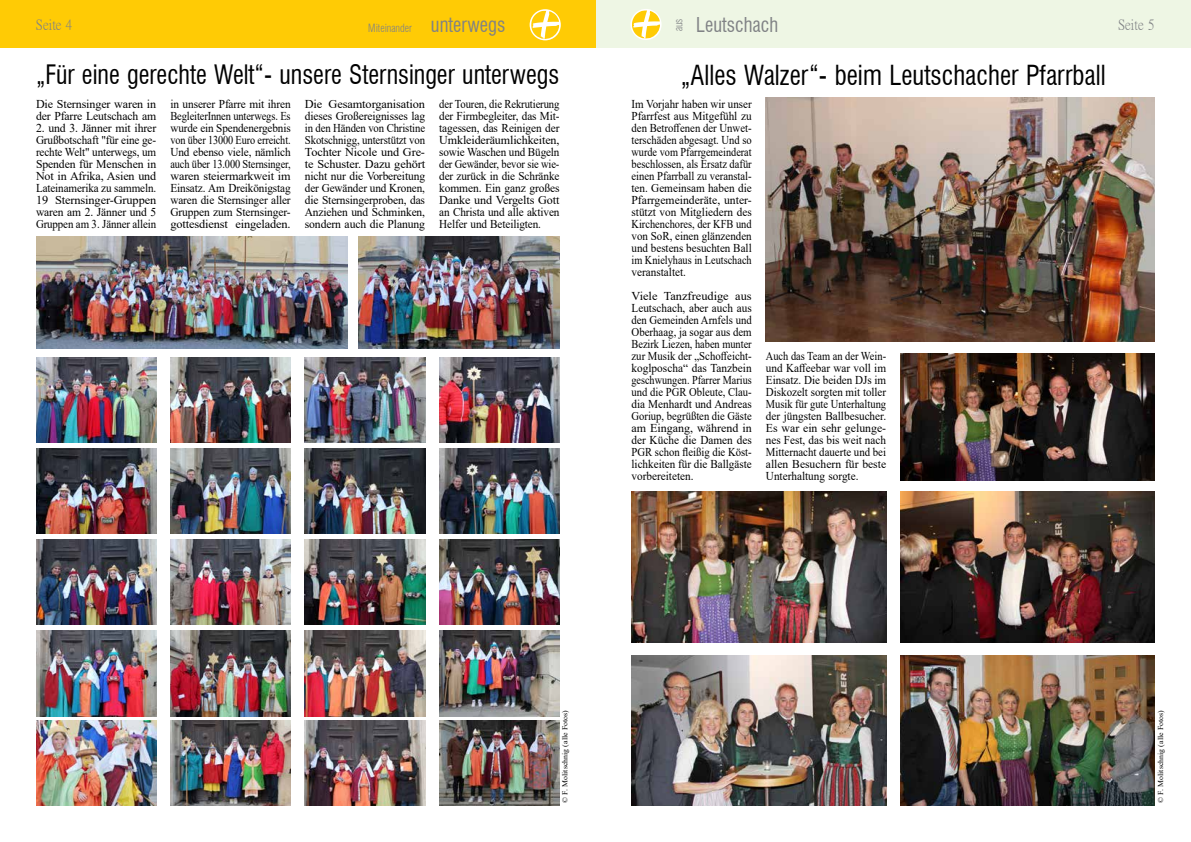
<style>
.page{position:relative;width:1191px;height:842px;background:#fff}
.page>*{position:absolute;margin:0;border:0;box-sizing:border-box;transform-origin:0 0}
.t1{font:condensed 27px "Swiss 721 BT";color:#000;scale:.94 1}
.t2{font:condensed 26.1px "Swiss 721 BT";color:#000;scale:.94 1}
.t3{font:condensed 20px "Swiss 721 BT";color:#808285;scale:.94 1}
.t4{font:14.3px "P Ming Li U Ext B";color:#808285;scale:.96 1}
.t5{font:12px/12px "Times New Roman";letter-spacing:-.01em;color:#000;text-align:justify}
.t6{font:12px/12px "Times New Roman";letter-spacing:-.01em;color:#000;text-align:justify;scale:.91 1}
.t7{font:12px/12px "Times New Roman";letter-spacing:-.01em;color:#000;text-align:justify;scale:.94 1}
.t8{font:12px/12px "Times New Roman";letter-spacing:-.01em;color:#000;text-align:justify;scale:.89 1}
.t9{font:12px/12px "Times New Roman";letter-spacing:-.01em;color:#000;text-align:justify;scale:.87 1}
.t10{font:300 condensed 11.1px "Swiss 721 BT";color:#808285;scale:.93 1}
.t11{font:7.5px "Times New Roman";color:#000;scale:1.05 1}
.s1{font-weight:400;font-size:20px}
</style>
<div class="page">
<div style="left:596px;top:0;width:595px;height:48px;background:#eef6e4"></div>
<svg style="left:630px;top:9px;width:31px;height:31px"></svg>
<svg style="left:632px;top:10px;width:28px;height:29px"></svg>
<div style="left:0;top:0;width:595px;height:48px;background:#ffcb05"></div>
<svg style="left:529px;top:9px;width:32px;height:31px"></svg>
<svg style="left:531px;top:11px;width:28px;height:28px"></svg>
<img style="left:36px;top:237px;width:312px;height:112px">
<img style="left:358px;top:237px;width:201px;height:112px">
<img style="left:36px;top:357px;width:120px;height:85px">
<img style="left:36px;top:449px;width:120px;height:85px">
<img style="left:36px;top:539px;width:120px;height:86px">
<img style="left:36px;top:631px;width:120px;height:85px">
<img style="left:36px;top:721px;width:120px;height:85px">
<img style="left:170px;top:357px;width:121px;height:85px">
<img style="left:170px;top:449px;width:121px;height:85px">
<img style="left:170px;top:539px;width:121px;height:86px">
<img style="left:170px;top:631px;width:121px;height:85px">
<img style="left:170px;top:721px;width:121px;height:85px">
<img style="left:305px;top:357px;width:120px;height:85px">
<img style="left:305px;top:449px;width:120px;height:85px">
<img style="left:305px;top:539px;width:120px;height:86px">
<img style="left:305px;top:631px;width:120px;height:85px">
<img style="left:305px;top:721px;width:120px;height:85px">
<img style="left:439px;top:357px;width:120px;height:85px">
<img style="left:439px;top:449px;width:120px;height:85px">
<img style="left:439px;top:539px;width:120px;height:86px">
<img style="left:439px;top:631px;width:120px;height:85px">
<img style="left:439px;top:721px;width:120px;height:85px">
<img style="left:766px;top:98px;width:389px;height:244px">
<img style="left:900px;top:656px;width:255px;height:150px">
<img style="left:631px;top:656px;width:255px;height:150px">
<img style="left:900px;top:492px;width:255px;height:150px">
<img style="left:631px;top:492px;width:255px;height:150px">
<img style="left:900px;top:353px;width:255px;height:128px">
<p class="t4" style="left:36px;top:17px;width:40px">Seite 4</p>
<p class="t10" style="left:368px;top:22px;width:149px">Miteinander <span class="s1">unterwegs</span></p>
<p class="t10" style="left:672px;top:31px;width:15px;rotate:-90deg">aus</p>
<h3 class="t3" style="left:696px;top:13px;width:89px">Leutschach</h3>
<p class="t4" style="left:1118px;top:18px;width:40px">Seite 5</p>
<h2 class="t2" style="left:36px;top:59px;width:558px">„Für eine gerechte Welt“- unsere Sternsinger unterwegs</h2>
<p class="t5" style="left:36px;top:98px;width:122px">Die Sternsinger waren in der Pfarre Leutschach am</p>
<p class="t5" style="left:36px;top:122px;width:122px">2. und 3. Jänner mit ihrer Grußbotschaft "für eine ge&shy;rechte Welt" unterwegs, um Spenden für Menschen in Not in Afrika, Asien und Lateinamerika zu sammeln.<br>19 Sternsinger-Gruppen waren am 2. Jänner und 5<br>Gruppen am 3. Jänner allein</p>
<p class="t7" style="left:170px;top:98px;width:129px">in unserer Pfarre mit ihren BegleiterInnen unterwegs. Es wurde ein Spendenergebnis von über 13000 Euro erreicht.<br>Und ebenso viele, nämlich auch über 13.000 Sternsinger, waren steiermarkweit im Einsatz. Am Dreikönigstag waren die Sternsinger aller Gruppen zum Sternsinger&shy;gottesdienst eingeladen.</p>
<p class="t5" style="left:305px;top:98px;width:122px">Die Gesamtorganisation dieses Großereignisses lag in den Händen von Christine Skotschnigg, unterstützt von Tochter Nicole und Gre&shy;te Schuster. Dazu gehört nicht nur die Vorbereitung der Gewänder und Kronen, die Sternsingerproben, das Anziehen und Schminken, sondern auch die Planung</p>
<p class="t8" style="left:439px;top:98px;width:137px">der Touren, die Rekrutierung der Firmbegleiter, das Mit&shy;tagessen, das Reinigen der Umkleideräumlichkeiten, sowie Waschen und Bügeln der Gewänder, bevor sie wie&shy;der zurück in die Schränke kommen. Ein ganz großes Danke und Vergelts Gott an Christa und alle aktiven Helfer und Beteiligten.</p>
<h1 class="t1" style="left:681px;top:59px;width:453px">„Alles Walzer“- beim Leutschacher Pfarrball</h1>
<p class="t6" style="left:631px;top:98px;width:134px">Im Vorjahr haben wir unser Pfarrfest aus Mitgefühl zu den Betroffenen der Unwet&shy;terschäden abgesagt. Und so wurde vom Pfarrgemeinderat beschlossen, als Ersatz dafür einen Pfarrball zu veranstal&shy;ten. Gemeinsam haben die Pfarrgemeinderäte, unter&shy;stützt von Mitgliedern des Kirchenchores, der KFB und von SoR, einen glänzenden und bestens besuchten Ball im Knielyhaus in Leutschach veranstaltet.</p>
<p class="t5" style="left:631px;top:290px;width:122px">Viele Tanzfreudige aus Leutschach, aber auch aus den Gemeinden Arnfels und Oberhaag, ja sogar aus dem Bezirk Liezen, haben munter zur Musik der „Schoffeicht&shy;koglposcha“ das Tanzbein geschwungen. Pfarrer Marius und die PGR Obleute, Clau&shy;dia Menhardt und Andreas Goriup, begrüßten die Gäste am Eingang, während in der Küche die Damen des PGR schon fleißig die Köst&shy;lichkeiten für die Ballgäste vorbereiteten.</p>
<p class="t9" style="left:766px;top:350px;width:140px">Auch das Team an der Wein&shy;und Kaffeebar war voll im Einsatz. Die beiden DJs im Diskozelt sorgten mit toller Musik für gute Unterhaltung der jüngsten Ballbesucher.<br>Es war ein sehr gelunge&shy;nes Fest, das bis weit nach Mitternacht dauerte und bei allen Besuchern für beste Unterhaltung sorgte.</p>
<p class="t11" style="left:560px;top:803px;width:90px;rotate:-90deg">© F. Molitschnig (alle Fotos)</p>
<p class="t11" style="left:1155px;top:803px;width:90px;rotate:-90deg">© F. Molitschnig (alle Fotos)</p>
</div>
